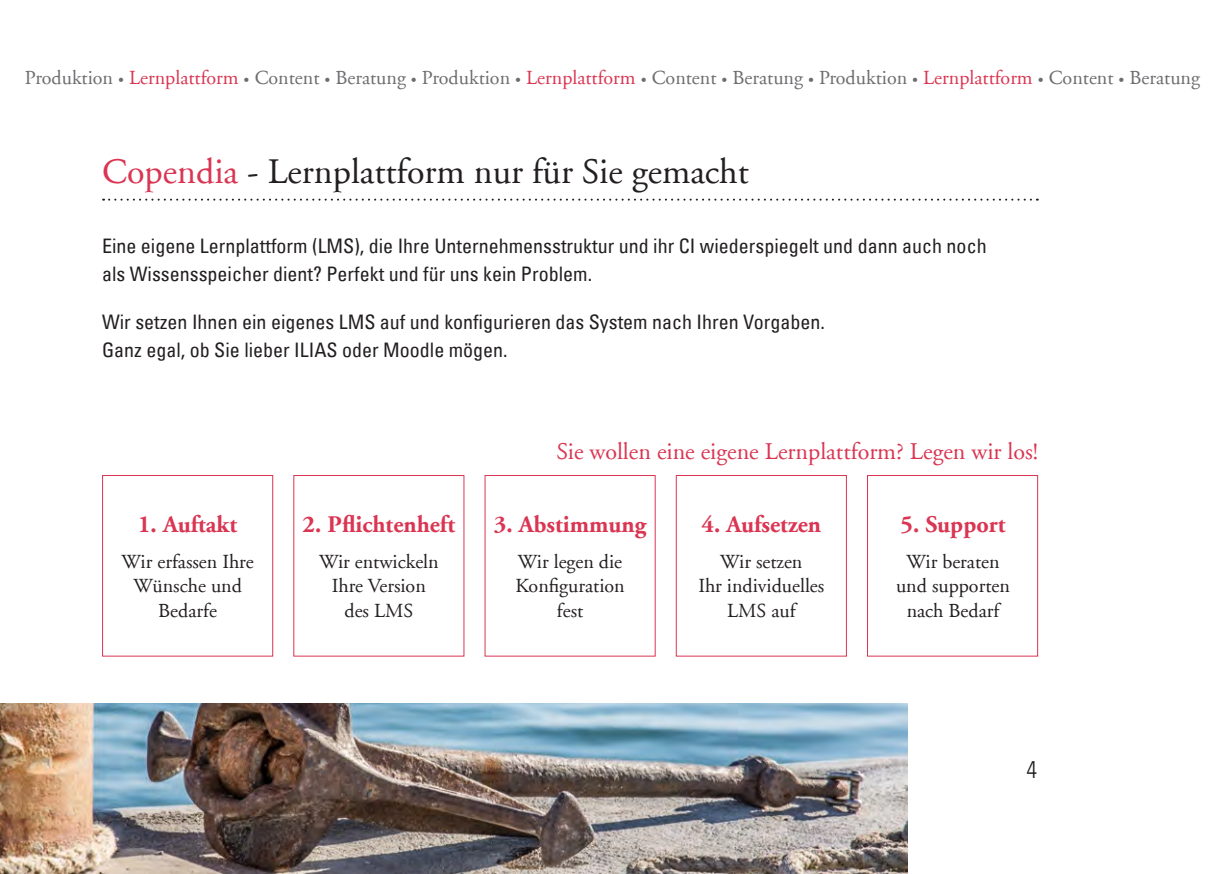
<style>
.page{position:relative;width:1225px;height:874px;background:#fff}
.page>*{position:absolute;margin:0;border:0;box-sizing:border-box;transform-origin:0 0}
.t1{font:36px "Adobe Garamond";color:#231f20}
.t2{font:700 24px "Adobe Garamond";color:#da3552}
.t3{font:24px "Adobe Garamond";color:#da3552}
.t4{font:300 condensed 24px "Univers LT";color:#231f20}
.t5{font:condensed 20px/28px "Univers LT";color:#231f20}
.t6{font:20px/24px "Adobe Garamond";color:#231f20;text-align:center}
.t7{font:20px "Adobe Garamond";color:#6c6d70}
.s1{font-family:"Frutiger LT";font-stretch:condensed;font-size:12px}
.s2{color:#da3552}
</style>
<div class="page">
<svg style="left:103px;top:198px;width:934px;height:2px"></svg>
<img style="left:0;top:703px;width:907px;height:170px">
<div style="left:102px;top:475px;width:171px;height:181px;border:1px solid #da3552"></div>
<div style="left:676px;top:475px;width:171px;height:181px;border:1px solid #da3552"></div>
<div style="left:867px;top:475px;width:171px;height:181px;border:1px solid #da3552"></div>
<p class="t7" style="left:25px;top:67px;width:1176px">Produktion <span class="s1">•</span> <span class="s2">Lernplattform</span> <span class="s1">•</span> Content <span class="s1">•</span> Beratung <span class="s1">•</span> Produktion <span class="s1">•</span> <span class="s2">Lernplattform</span> <span class="s1">•</span> Content <span class="s1">•</span> Beratung <span class="s1">•</span> Produktion <span class="s1">•</span> <span class="s2">Lernplattform</span> <span class="s1">•</span> Content <span class="s1">•</span> Beratung</p>
<p class="t1" style="left:102px;top:152px;width:648px"><span class="s2">Copendia</span> - Lernplattform nur für Sie gemacht</p>
<p class="t5" style="left:102px;top:231px;width:886px">Eine eigene Lernplattform (LMS), die Ihre Unternehmensstruktur und ihr CI wiederspiegelt und dann auch noch als Wissensspeicher dient? Perfekt und für uns kein Problem.</p>
<p class="t5" style="left:102px;top:307px;width:724px">Wir setzen Ihnen ein eigenes LMS auf und konfigurieren das System nach Ihren Vorgaben.</p>
<p class="t5" style="left:102px;top:335px;width:407px">Ganz egal, ob Sie lieber ILIAS oder Moodle mögen.</p>
<p class="t2" style="left:138px;top:511px;width:100px">1. Auftakt</p>
<p class="t6" style="left:122px;top:550px;width:134px">Wir erfassen Ihre<br>Wünsche und</p>
<p class="t6" style="left:158px;top:598px;width:60px">Bedarfe</p>
<p class="t2" style="left:303px;top:511px;width:154px">2. Pflichtenheft</p>
<p class="t6" style="left:319px;top:550px;width:121px">Wir entwickeln</p>
<p class="t6" style="left:332px;top:574px;width:95px">Ihre Version</p>
<p class="t6" style="left:344px;top:598px;width:70px">des LMS</p>
<p class="t3" style="left:556px;top:438px;width:483px">Sie wollen eine eigene Lernplattform? Legen wir los!</p>
<p class="t2" style="left:494px;top:511px;width:154px">3. Abstimmung</p>
<p class="t6" style="left:518px;top:550px;width:106px">Wir legen die</p>
<p class="t6" style="left:515px;top:574px;width:111px">Konfiguration</p>
<p class="t6" style="left:557px;top:598px;width:28px">fest</p>
<p class="t2" style="left:701px;top:511px;width:121px">4. Aufsetzen</p>
<p class="t6" style="left:720px;top:550px;width:84px">Wir setzen</p>
<p class="t6" style="left:698px;top:574px;width:127px">Ihr individuelles</p>
<p class="t6" style="left:727px;top:598px;width:70px">LMS auf</p>
<p class="t2" style="left:900px;top:511px;width:107px">5. Support</p>
<p class="t6" style="left:906px;top:550px;width:94px">Wir beraten</p>
<p class="t6" style="left:896px;top:574px;width:115px">und supporten</p>
<p class="t6" style="left:906px;top:598px;width:94px">nach Bedarf</p>
<p class="t4" style="left:1026px;top:754px;width:12px">4</p>
</div>
